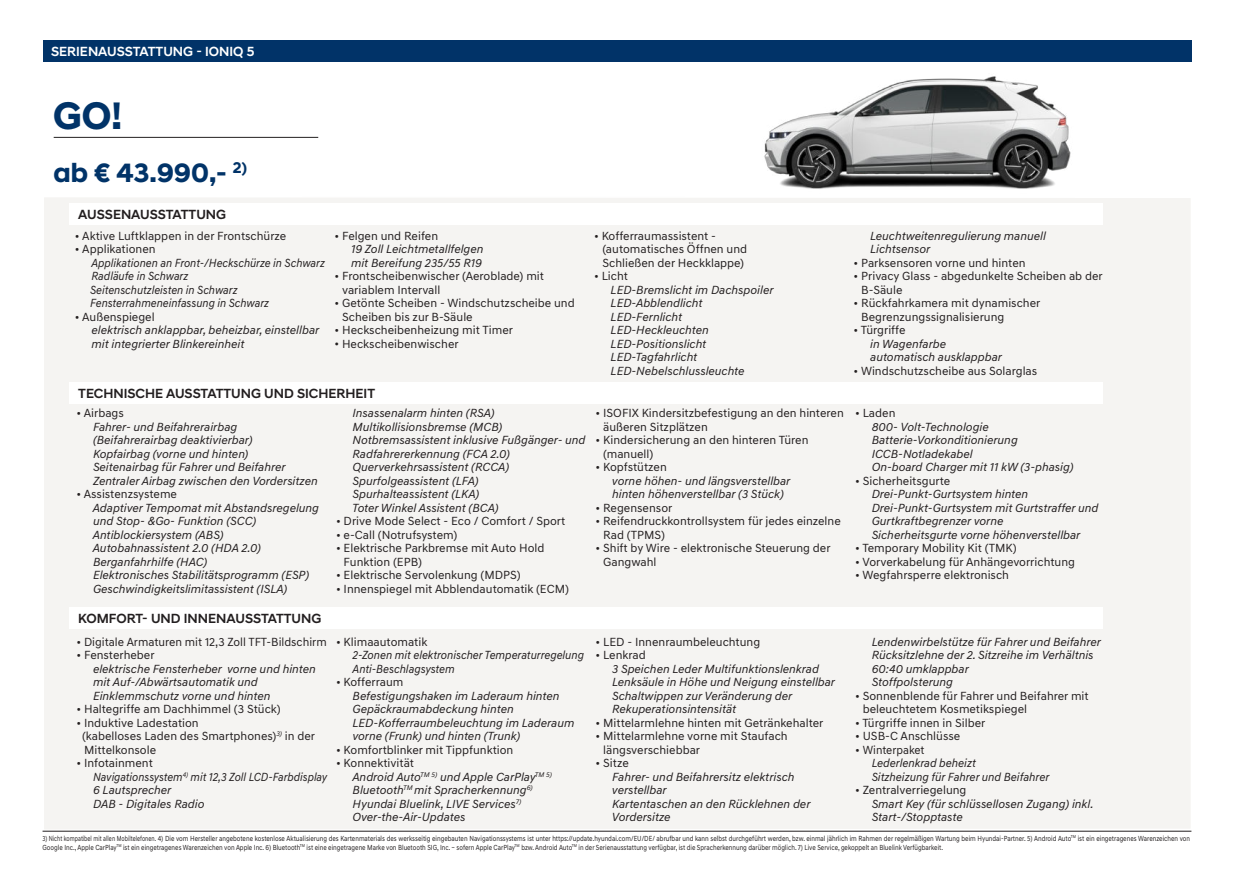
<style>
.page{position:relative;width:1234px;height:893px;background:#fff}
.page>*{position:absolute;margin:0;border:0;box-sizing:border-box;transform-origin:0 0}
.t1{font:700 39px "Hyundai Sans Head";color:#013368}
.t2{font:700 27px "Hyundai Sans Head";color:#013368}
.t3{font:500 13.5px "Hyundai Sans Head";color:#231f20}
.t4{font:500 13.5px "Hyundai Sans Head";color:#fff}
.t5{font:italic 12px/13.5px "Hyundai Sans Text";color:#231f20}
.t6{font:12px/13.5px "Hyundai Sans Text";color:#231f20}
.t7{font:italic 12px/13.5px "Hyundai Sans Text";color:#231f20;scale:.92 1}
.t8{font:italic 12px/13.5px "Hyundai Sans Text";color:#231f20;scale:.91 1}
.t9{font:italic 12px/13.5px "Hyundai Sans Text";color:#231f20;scale:.93 1}
.t10{font:italic 12px/13.5px "Hyundai Sans Text";color:#231f20;scale:.95 1}
.t11{font:7.5px/9px "Hyundai Sans Text";color:#231f20;scale:.75 1}
.s1{font-style:normal}
</style>
<div class="page">
<div style="left:42px;top:198px;width:1150px;height:634px;background:#f5f4f2"></div>
<div style="left:70px;top:382px;width:1032px;height:21px;background:#fff"></div>
<div style="left:70px;top:203px;width:1032px;height:21px;background:#fff"></div>
<div style="left:70px;top:608px;width:1032px;height:21px;background:#fff"></div>
<hr style="left:54px;top:137px;width:264px;height:1px;background:#231f20">
<img style="left:732px;top:76px;width:370px;height:127px">
<hr style="left:43px;top:831px;width:1148px;height:1px;background:#231f20">
<div style="left:43px;top:40px;width:1148px;height:22px;background:#013368"></div>
<p class="t4" style="left:51px;top:44px;width:205px">SERIENAUSSTATTUNG - IONIQ 5</p>
<h1 class="t1" style="left:53px;top:101px;width:70px">GO!</h1>
<h2 class="t2" style="left:54px;top:163px;width:195px">ab € 43.990,- <sup>2)</sup></h2>
<p class="t3" style="left:78px;top:207px;width:149px">AUSSENAUSSTATTUNG</p>
<p class="t6" style="left:75px;top:229px;width:213px">• Aktive Luftklappen in der Frontschürze</p>
<p class="t6" style="left:75px;top:242px;width:82px">• Applikationen</p>
<p class="t7" style="left:90px;top:257px;width:256px">Applikationen an Front-/Heckschürze in Schwarz Radläufe in Schwarz<br>Seitenschutzleisten in Schwarz Fensterrahmeneinfassung in Schwarz</p>
<p class="t6" style="left:75px;top:310px;width:81px">• Außenspiegel</p>
<p class="t5" style="left:91px;top:324px;width:229px">elektrisch anklappbar, beheizbar, einstellbar mit integrierter Blinkereinheit</p>
<p class="t6" style="left:334px;top:229px;width:105px">• Felgen und Reifen</p>
<p class="t5" style="left:351px;top:243px;width:134px">19 Zoll Leichtmetallfelgen mit Bereifung 235/55 R19</p>
<p class="t6" style="left:342px;top:269px;width:203px;text-indent:-8px">• Frontscheibenwischer (Aeroblade) mit variablem Intervall</p>
<p class="t6" style="left:342px;top:296px;width:234px;text-indent:-8px">• Getönte Scheiben - Windschutzscheibe und<br>Scheiben bis zur B-Säule</p>
<p class="t6" style="left:334px;top:323px;width:180px">• Heckscheibenheizung mit Timer</p>
<p class="t6" style="left:334px;top:337px;width:126px">• Heckscheibenwischer</p>
<p class="t3" style="left:78px;top:386px;width:298px">TECHNISCHE AUSSTATTUNG UND SICHERHEIT</p>
<p class="t6" style="left:76px;top:406px;width:49px">• Airbags</p>
<p class="t5" style="left:93px;top:421px;width:226px">Fahrer- und Beifahrerairbag (Beifahrerairbag deaktivierbar)<br>Kopfairbag (vorne und hinten)<br>Seitenairbag für Fahrer und Beifahrer Zentraler Airbag zwischen den Vordersitzen</p>
<p class="t6" style="left:76px;top:487px;width:102px">• Assistenzsysteme</p>
<p class="t5" style="left:93px;top:502px;width:228px">Adaptiver Tempomat mit Abstandsregelung und Stop- &amp;Go- Funktion (SCC)<br>Antiblockiersystem (ABS)<br>Autobahnassistent 2.0 (HDA 2.0)<br>Berganfahrhilfe (HAC)<br>Elektronisches Stabilitätsprogramm (ESP)<br>Geschwindigkeitslimitassistent (ISLA)</p>
<p class="t3" style="left:78px;top:611px;width:244px">KOMFORT- UND INNENAUSSTATTUNG</p>
<p class="t6" style="left:76px;top:635px;width:252px">• Digitale Armaturen mit 12,3 Zoll TFT-Bildschirm</p>
<p class="t6" style="left:76px;top:649px;width:80px">• Fensterheber</p>
<p class="t5" style="left:93px;top:663px;width:224px">elektrische Fensterheber vorne und hinten mit Auf-/Abwärtsautomatik und<br>Einklemmschutz vorne und hinten</p>
<p class="t6" style="left:76px;top:703px;width:206px">• Haltegriffe am Dachhimmel (3 Stück)</p>
<p class="t6" style="left:82px;top:716px;width:234px;text-indent:-6px">• Induktive Ladestation<br>(kabelloses Laden des Smartphones)<sup>3)</sup> in der<br>Mittelkonsole</p>
<p class="t8" style="left:93px;top:757px;width:259px;text-indent:-17px"><span class="s1">• Infotainment<br></span>Navigationssystem<sup>4)</sup> mit 12,3 Zoll LCD-Farbdisplay<br>6 Lautsprecher<br>DAB - Digitales Radio</p>
<p class="t5" style="left:352px;top:407px;width:235px">Insassenalarm hinten (RSA)<br>Multikollisionsbremse (MCB)<br>Notbremsassistent inklusive Fußgänger- und<br>Radfahrererkennung (FCA 2.0)<br>Querverkehrsassistent (RCCA)<br>Spurfolgeassistent (LFA)<br>Spurhalteassistent (LKA)<br>Toter Winkel Assistent (BCA)</p>
<p class="t6" style="left:336px;top:514px;width:231px">• Drive Mode Select - Eco / Comfort / Sport</p>
<p class="t6" style="left:336px;top:528px;width:123px">• e-Call (Notrufsystem)</p>
<p class="t6" style="left:343px;top:541px;width:202px;text-indent:-8px">• Elektrische Parkbremse mit Auto Hold<br>Funktion (EPB)</p>
<p class="t6" style="left:336px;top:568px;width:186px">• Elektrische Servolenkung (MDPS)</p>
<p class="t6" style="left:336px;top:582px;width:234px">• Innenspiegel mit Abblendautomatik (ECM)</p>
<p class="t6" style="left:336px;top:635px;width:93px">• Klimaautomatik</p>
<p class="t9" style="left:352px;top:649px;width:250px">2-Zonen mit elektronischer Temperaturregelung<br>Anti-Beschlagsystem</p>
<p class="t6" style="left:336px;top:676px;width:69px">• Kofferraum</p>
<p class="t5" style="left:352px;top:690px;width:223px">Befestigungshaken im Laderaum hinten Gepäckraumabdeckung hinten LED-Kofferraumbeleuchtung im Laderaum vorne (Frunk) und hinten (Trunk)</p>
<p class="t6" style="left:336px;top:743px;width:179px">• Komfortblinker mit Tippfunktion</p>
<p class="t5" style="left:352px;top:757px;width:201px;text-indent:-16px"><span class="s1">• Konnektivität<br></span>Android Auto<sup>TM</sup> <sup>5)</sup> und Apple CarPlay<sup>TM</sup> <sup>5)<br></sup>Bluetooth<sup>TM</sup> mit Spracherkennung<sup>6)<br></sup>Hyundai Bluelink, LIVE Services<sup>7)<br></sup>Over-the-Air-Updates</p>
<p class="t6" style="left:602px;top:229px;width:146px;text-indent:-8px">• Kofferraumassistent - (automatisches Öffnen und<br>Schließen der Heckklappe)</p>
<p class="t6" style="left:594px;top:269px;width:35px">• Licht</p>
<p class="t5" style="left:610px;top:284px;width:164px">LED-Bremslicht im Dachspoiler<br>LED-Abblendlicht<br>LED-Fernlicht<br>LED-Heckleuchten<br>LED-Positionslicht<br>LED-Tagfahrlicht<br>LED-Nebelschlussleuchte</p>
<p class="t6" style="left:603px;top:406px;width:242px;text-indent:-8px">• ISOFIX Kindersitzbefestigung an den hinteren äußeren Sitzplätzen</p>
<p class="t6" style="left:603px;top:433px;width:207px;text-indent:-8px">• Kindersicherung an den hinteren Türen (manuell)</p>
<p class="t6" style="left:595px;top:460px;width:73px">• Kopfstützen</p>
<p class="t5" style="left:611px;top:475px;width:180px">vorne höhen- und längsverstellbar hinten höhenverstellbar (3 Stück)</p>
<p class="t6" style="left:595px;top:501px;width:78px">• Regensensor</p>
<p class="t6" style="left:603px;top:514px;width:239px;text-indent:-8px">• Reifendruckkontrollsystem für jedes einzelne<br>Rad (TPMS)</p>
<p class="t6" style="left:603px;top:541px;width:229px;text-indent:-8px">• Shift by Wire - elektronische Steuerung der<br>Gangwahl</p>
<p class="t6" style="left:595px;top:635px;width:166px">• LED - Innenraumbeleuchtung</p>
<p class="t6" style="left:595px;top:649px;width:52px">• Lenkrad</p>
<p class="t5" style="left:612px;top:663px;width:224px">3 Speichen Leder Multifunktionslenkrad Lenksäule in Höhe und Neigung einstellbar Schaltwippen zur Veränderung der Rekuperationsintensität</p>
<p class="t6" style="left:595px;top:716px;width:229px">• Mittelarmlehne hinten mit Getränkehalter</p>
<p class="t6" style="left:603px;top:730px;width:186px;text-indent:-8px">• Mittelarmlehne vorne mit Staufach längsverschiebbar</p>
<p class="t6" style="left:595px;top:757px;width:35px">• Sitze</p>
<p class="t5" style="left:611px;top:771px;width:200px">Fahrer- und Beifahrersitz elektrisch verstellbar<br>Kartentaschen an den Rücklehnen der<br>Vordersitze</p>
<p class="t5" style="left:870px;top:230px;width:177px">Leuchtweitenregulierung manuell<br>Lichtsensor</p>
<p class="t6" style="left:853px;top:256px;width:173px">• Parksensoren vorne und hinten</p>
<p class="t6" style="left:861px;top:269px;width:243px;text-indent:-8px">• Privacy Glass - abgedunkelte Scheiben ab der<br>B-Säule</p>
<p class="t6" style="left:861px;top:296px;width:181px;text-indent:-8px">• Rückfahrkamera mit dynamischer<br>Begrenzungssignalisierung</p>
<p class="t6" style="left:853px;top:323px;width:53px">• Türgriffe</p>
<p class="t5" style="left:870px;top:338px;width:133px">in Wagenfarbe automatisch ausklappbar</p>
<p class="t6" style="left:853px;top:364px;width:185px">• Windschutzscheibe aus Solarglas</p>
<p class="t6" style="left:854px;top:406px;width:42px">• Laden</p>
<p class="t5" style="left:871px;top:421px;width:203px">800- Volt-Technologie<br>Batterie-Vorkonditionierung<br>ICCB-Notladekabel<br>On-board Charger mit 11 kW (3-phasig)</p>
<p class="t6" style="left:854px;top:474px;width:97px">• Sicherheitsgurte</p>
<p class="t5" style="left:871px;top:488px;width:228px">Drei-Punkt-Gurtsystem hinten Drei-Punkt-Gurtsystem mit Gurtstraffer und Gurtkraftbegrenzer vorne<br>Sicherheitsgurte vorne höhenverstellbar</p>
<p class="t6" style="left:854px;top:541px;width:163px">• Temporary Mobility Kit (TMK)</p>
<p class="t6" style="left:854px;top:555px;width:221px">• Vorverkabelung für Anhängevorrichtung</p>
<p class="t6" style="left:854px;top:568px;width:155px">• Wegfahrsperre elektronisch</p>
<p class="t5" style="left:871px;top:636px;width:230px">Lendenwirbelstütze für Fahrer und Beifahrer<br>Rücksitzlehne der 2. Sitzreihe im Verhältnis<br>60:40 umklappbar<br>Stoffpolsterung</p>
<p class="t6" style="left:862px;top:689px;width:227px;text-indent:-8px">• Sonnenblende für Fahrer und Beifahrer mit beleuchtetem Kosmetikspiegel</p>
<p class="t6" style="left:854px;top:716px;width:132px">• Türgriffe innen in Silber</p>
<p class="t6" style="left:854px;top:730px;width:107px">• USB-C Anschlüsse</p>
<p class="t6" style="left:854px;top:743px;width:71px">• Winterpaket</p>
<p class="t10" style="left:871px;top:757px;width:188px">Lederlenkrad beheizt<br>Sitzheizung für Fahrer und Beifahrer</p>
<p class="t6" style="left:854px;top:784px;width:113px">• Zentralverriegelung</p>
<p class="t5" style="left:871px;top:798px;width:223px">Smart Key (für schlüssellosen Zugang) inkl.<br>Start-/Stopptaste</p>
<p class="t11" style="left:43px;top:833px;width:1531px">3) Nicht kompatibel mit allen Mobiltelefonen. 4) Die vom Hersteller angebotene kostenlose Aktualisierung des Kartenmaterials des werksseitig eingebauten Navigationssystems ist unter https://update.hyundai.com/EU/DE/ abrufbar und kann selbst durchgeführt werden, bzw. einmal jährlich im Rahmen der regelmäßigen Wartung beim Hyundai-Partner. 5) Android Auto<sup>TM</sup> ist ein eingetragenes Warenzeichen von<br>Google Inc., Apple CarPlay<sup>TM</sup> ist ein eingetragenes Warenzeichen von Apple Inc. 6) Bluetooth<sup>TM</sup> ist eine eingetragene Marke von Bluetooth SIG, Inc. – sofern Apple CarPlay<sup>TM</sup> bzw. Android Auto<sup>TM</sup> in der Serienausstattung verfügbar, ist die Spracherkennung darüber möglich. 7) Live Service, gekoppelt an Bluelink Verfügbarkeit.</p>
</div>
